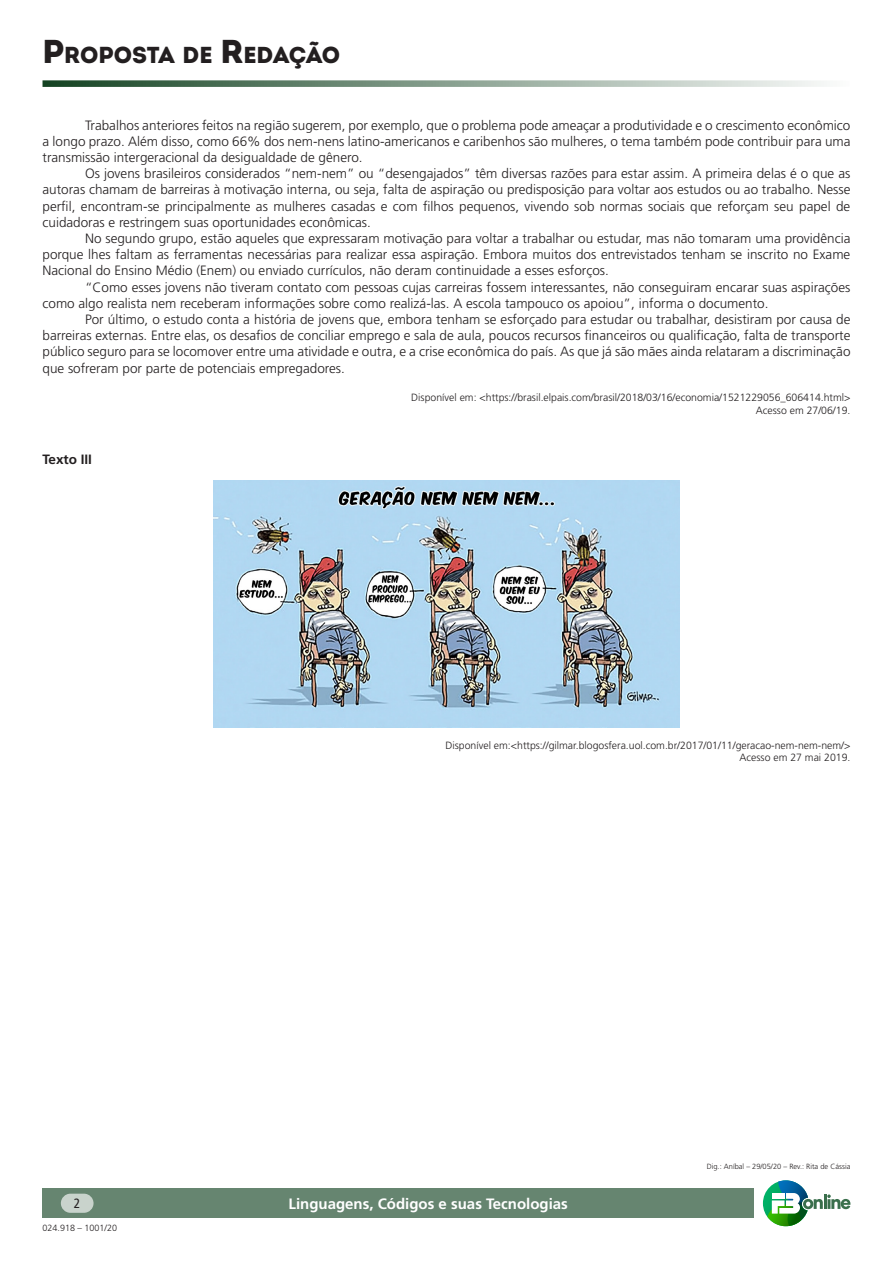
<style>
.page{position:relative;width:893px;height:1263px;background:#fff}
.page>*{position:absolute;margin:0;border:0;box-sizing:border-box;transform-origin:0 0}
.t1{font:900 23.1px "Intro";letter-spacing:-.005em;color:#231f20}
.t2{font:700 15px "Frutiger";color:#fff}
.Parágrafo_de_texto{font:300 13.5px/16.2px "Frutiger";color:#231f20;text-align:justify}
.Exercício_chamada{font:700 13.5px "Frutiger";color:#231f20}
.t3{font:condensed 13.5px "Frutiger";color:#231f20}
.Rodapé_de_texto{font:300 10.5px/12.6px "Frutiger";color:#231f20;text-align:right}
.t4{font:300 9px "Frutiger";color:#231f20}
.t5{font:300 7.5px "Frutiger";color:#231f20}
.s1{font-size:33px}
</style>
<div class="page">
<div style="left:43px;top:1188px;width:711px;height:30px;background:#668570"></div>
<svg style="left:43px;top:80px;width:781px;height:7px;background:#8ca393"></svg>
<svg style="left:763px;top:1180px;width:87px;height:46px"></svg>
<div style="left:61px;top:1194px;width:33px;height:19px;background:#c9d3cc;border-radius:10px"></div>
<img style="left:214px;top:480px;width:465px;height:247px">
<h1 class="t1" style="left:43px;top:40px;width:299px"><span class="s1">P</span>ROPOSTA DE <span class="s1">R</span>EDAÇÃO</h1>
<p class="Parágrafo_de_texto" style="left:43px;top:117px;width:809px;text-indent:43px">Trabalhos anteriores feitos na região sugerem, por exemplo, que o problema pode ameaçar a produtividade e o crescimento econômico a longo prazo. Além disso, como 66% dos nem-nens latino-americanos e caribenhos são mulheres, o tema também pode contribuir para uma transmissão intergeracional da desigualdade de gênero.</p>
<p class="Parágrafo_de_texto" style="left:43px;top:165px;width:809px;text-indent:43px">Os jovens brasileiros considerados “nem-nem” ou “desengajados” têm diversas razões para estar assim. A primeira delas é o que as autoras chamam de barreiras à motivação interna, ou seja, falta de aspiração ou predisposição para voltar aos estudos ou ao trabalho. Nesse perfil, encontram-se principalmente as mulheres casadas e com filhos pequenos, vivendo sob normas sociais que reforçam seu papel de cuidadoras e restringem suas oportunidades econômicas.</p>
<p class="Parágrafo_de_texto" style="left:43px;top:230px;width:809px;text-indent:43px">No segundo grupo, estão aqueles que expressaram motivação para voltar a trabalhar ou estudar, mas não tomaram uma providência porque lhes faltam as ferramentas necessárias para realizar essa aspiração. Embora muitos dos entrevistados tenham se inscrito no Exame Nacional do Ensino Médio (Enem) ou enviado currículos, não deram continuidade a esses esforços.</p>
<p class="Parágrafo_de_texto" style="left:43px;top:279px;width:809px;text-indent:43px">“Como esses jovens não tiveram contato com pessoas cujas carreiras fossem interessantes, não conseguiram encarar suas aspirações como algo realista nem receberam informações sobre como realizá-las. A escola tampouco os apoiou”, informa o documento.</p>
<p class="Parágrafo_de_texto" style="left:43px;top:311px;width:809px;text-indent:43px">Por último, o estudo conta a história de jovens que, embora tenham se esforçado para estudar ou trabalhar, desistiram por causa de barreiras externas. Entre elas, os desafios de conciliar emprego e sala de aula, poucos recursos financeiros ou qualificação, falta de transporte público seguro para se locomover entre uma atividade e outra, e a crise econômica do país. As que já são mães ainda relataram a discriminação que sofreram por parte de potenciais empregadores.</p>
<p class="Rodapé_de_texto" style="left:411px;top:391px;width:441px">Disponível em: &lt;https://brasil.elpais.com/brasil/2018/03/16/economia/1521229056_606414.html&gt;<br>Acesso em 27/06/19.</p>
<p class="Exercício_chamada" style="left:43px;top:451px;width:51px">Texto III</p>
<p class="Rodapé_de_texto" style="left:446px;top:739px;width:406px">Disponível em:&lt;https://gilmar.blogosfera.uol.com.br/2017/01/11/geracao-nem-nem-nem/&gt;<br>Acesso em 27 mai 2019.</p>
<p class="t3" style="left:74px;top:1196px;width:8px">2</p>
<p class="t2" style="left:289px;top:1195px;width:281px">Linguagens, Códigos e suas Tecnologias</p>
<p class="t4" style="left:43px;top:1222px;width:76px">024.918 – 1001/20</p>
<p class="t5" style="left:707px;top:1162px;width:145px">Dig.: Aníbal – 29/05/20 – Rev.: Rita de Cássia</p>
</div>
